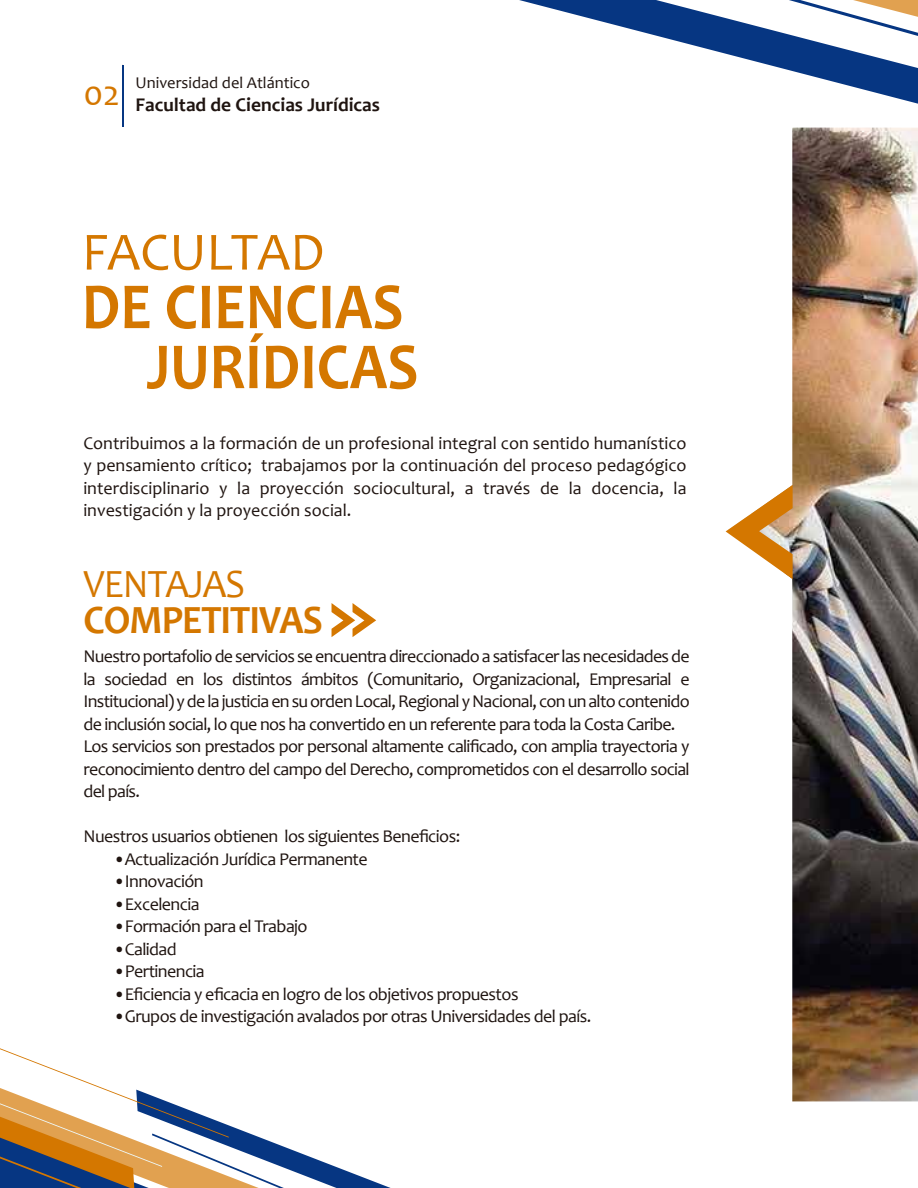
<style>
.page{position:relative;width:918px;height:1188px;background:#fff}
.page>*{position:absolute;margin:0;border:0;box-sizing:border-box;transform-origin:0 0}
.t1{font:700 66.45px/60px "Candara";color:#d47700;text-align:right;scale:.9 1}
.t2{font:54.3px "Candara";color:#d47700}
.t3{font:700 40.35px "Candara";letter-spacing:-.025em;color:#d47700;scale:.95 1}
.t4{font:40.35px "Candara";letter-spacing:-.025em;color:#d47700;scale:.95 1}
.t5{font:36px "Candara";color:#d47700}
.t6{font:700 19.5px "Candara";color:#1f1410}
.t7{font:18px/22.5px "Candara";letter-spacing:-.04em;color:#1f1410;text-align:justify}
.t8{font:16.5px "Candara";color:#1f1410}
</style>
<div class="page">
<hr style="left:122px;top:65px;width:2px;height:61px;background:#063682">
<svg style="left:0;top:1048px;width:391px;height:140px"></svg>
<img style="left:792px;top:308px;width:126px;height:793px">
<svg style="left:519px;top:0;width:399px;height:308px"></svg>
<svg style="left:726px;top:485px;width:67px;height:94px"></svg>
<svg style="left:332px;top:603px;width:44px;height:34px"></svg>
<h3 class="t5" style="left:83px;top:71px;width:38px">02</h3>
<p class="t8" style="left:136px;top:73px;width:176px">Universidad del Atlántico</p>
<p class="t6" style="left:136px;top:92px;width:246px">Facultad de Ciencias Jurídicas</p>
<h2 class="t2" style="left:82px;top:218px;width:244px">FACULTAD</h2>
<h1 class="t1" style="left:82px;top:276px;width:376px">DE CIENCIAS<br>JURÍDICAS</h1>
<p class="t7" style="left:83px;top:432px;width:605px">Contribuimos a la formación de un profesional integral con sentido humanístico y pensamiento crítico; trabajamos por la continuación del proceso pedagógico interdisciplinario y la proyección sociocultural, a través de la docencia, la investigación y la proyección social.</p>
<h3 class="t4" style="left:83px;top:558px;width:172px">VENTAJAS</h3>
<h3 class="t3" style="left:83px;top:594px;width:254px">COMPETITIVAS</h3>
<p class="t7" style="left:83px;top:645px;width:608px;text-align:left">Nuestro portafolio de servicios se encuentra direccionado a satisfacer las necesidades de la sociedad en los distintos ámbitos (Comunitario, Organizacional, Empresarial e Institucional) y de la justicia en su orden Local, Regional y Nacional, con un alto contenido de inclusión social, lo que nos ha convertido en un referente para toda la Costa Caribe.<br>Los servicios son prestados por personal altamente calificado, con amplia trayectoria y reconocimiento dentro del campo del Derecho, comprometidos con el desarrollo social del país.</p>
<p class="t7" style="left:83px;top:825px;width:378px">Nuestros usuarios obtienen los siguientes Beneficios:</p>
<p class="t7" style="left:113px;top:847px;width:256px">•Actualización Jurídica Permanente</p>
<p class="t7" style="left:113px;top:870px;width:92px">•Innovación</p>
<p class="t7" style="left:113px;top:892px;width:88px">•Excelencia</p>
<p class="t7" style="left:113px;top:915px;width:196px">•Formación para el Trabajo</p>
<p class="t7" style="left:113px;top:937px;width:65px">•Calidad</p>
<p class="t7" style="left:113px;top:960px;width:93px">•Pertinencia</p>
<p class="t7" style="left:113px;top:982px;width:407px">•Eficiencia y eficacia en logro de los objetivos propuestos</p>
<p class="t7" style="left:113px;top:1005px;width:479px">•Grupos de investigación avalados por otras Universidades del país.</p>
</div>
